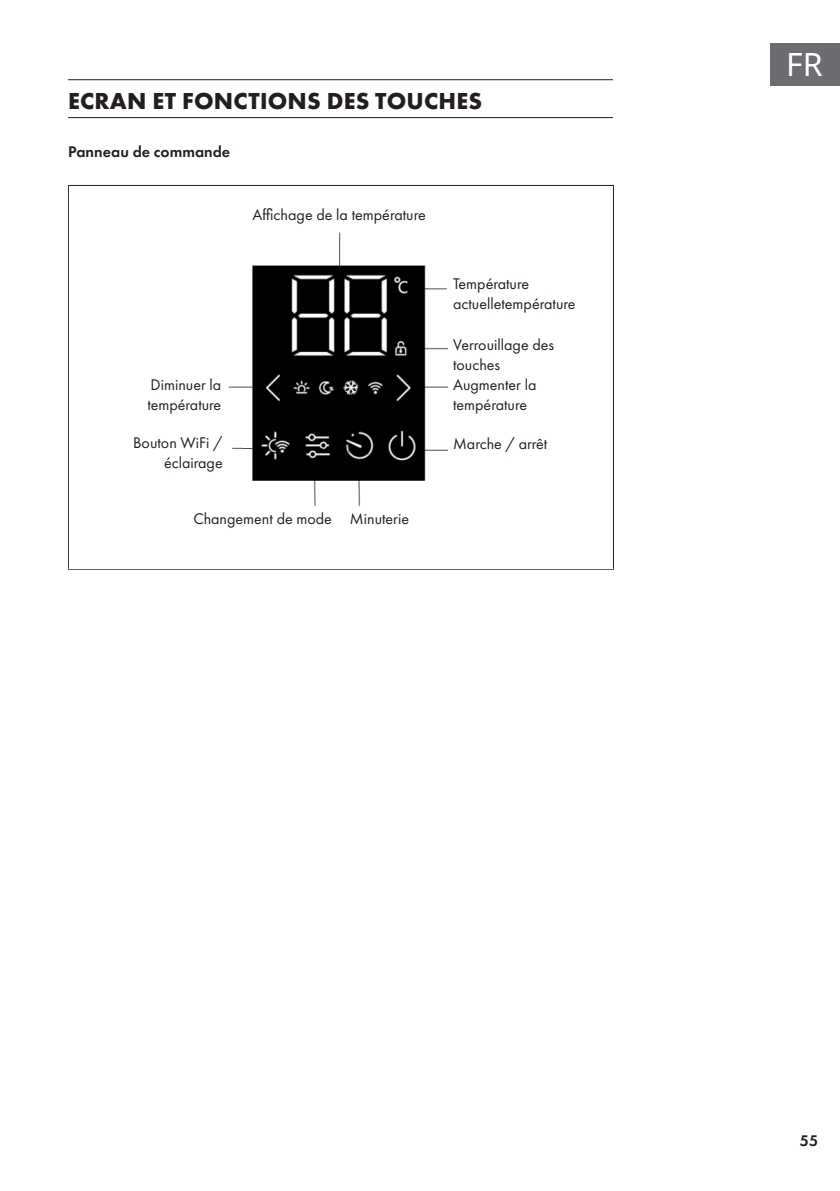
<style>
.page{position:relative;width:840px;height:1191px;background:#fff}
.page>*{position:absolute;margin:0;border:0;box-sizing:border-box;transform-origin:0 0}
.t1{font:32px "Noto Sans";color:#fff}
.Super_Headline{font:700 24px "Futura PTW08";letter-spacing:.01em;color:#231f20}
.Base_Text{font:16px/20px "Futura PTW08";color:#231f20}
.Base_Text-2{font:600 16px "Futura PTW08";color:#231f20}
</style>
<div class="page">
<div style="left:770px;top:43px;width:69px;height:42px;background:#6c6d70"></div>
<hr style="left:68px;top:79px;width:544px;height:1px;background:#231f20">
<hr style="left:68px;top:117px;width:544px;height:1px;background:#231f20">
<hr style="left:68px;top:185px;width:545px;height:1px;background:#231f20">
<hr style="left:68px;top:186px;width:1px;height:383px;background:#231f20">
<hr style="left:612px;top:186px;width:1px;height:383px;background:#231f20">
<hr style="left:68px;top:569px;width:545px;height:1px;background:#231f20">
<img style="left:228px;top:232px;width:220px;height:275px">
<p class="Super_Headline" style="left:68px;top:85px;width:415px">ECRAN ET FONCTIONS DES TOUCHES</p>
<p class="Base_Text-2" style="left:68px;top:142px;width:163px">Panneau de commande</p>
<p class="Base_Text" style="left:252px;top:205px;width:175px">Affichage de la température</p>
<p class="Base_Text" style="left:453px;top:273px;width:124px">Température actuelletempérature</p>
<p class="Base_Text" style="left:453px;top:334px;width:103px">Verrouillage des touches</p>
<p class="Base_Text" style="left:453px;top:374px;width:85px">Augmenter la température</p>
<p class="Base_Text" style="left:147px;top:374px;width:75px">Diminuer la température</p>
<p class="Base_Text" style="left:133px;top:433px;width:91px;text-align:right">Bouton WiFi / éclairage</p>
<p class="Base_Text" style="left:453px;top:433px;width:96px">Marche / arrêt</p>
<p class="Base_Text" style="left:193px;top:509px;width:140px">Changement de mode</p>
<p class="Base_Text" style="left:350px;top:509px;width:60px">Minuterie</p>
<h1 class="t1" style="left:785px;top:42px;width:38px">FR</h1>
<p class="Base_Text-2" style="left:799px;top:1130px;width:20px">55</p>
</div>
